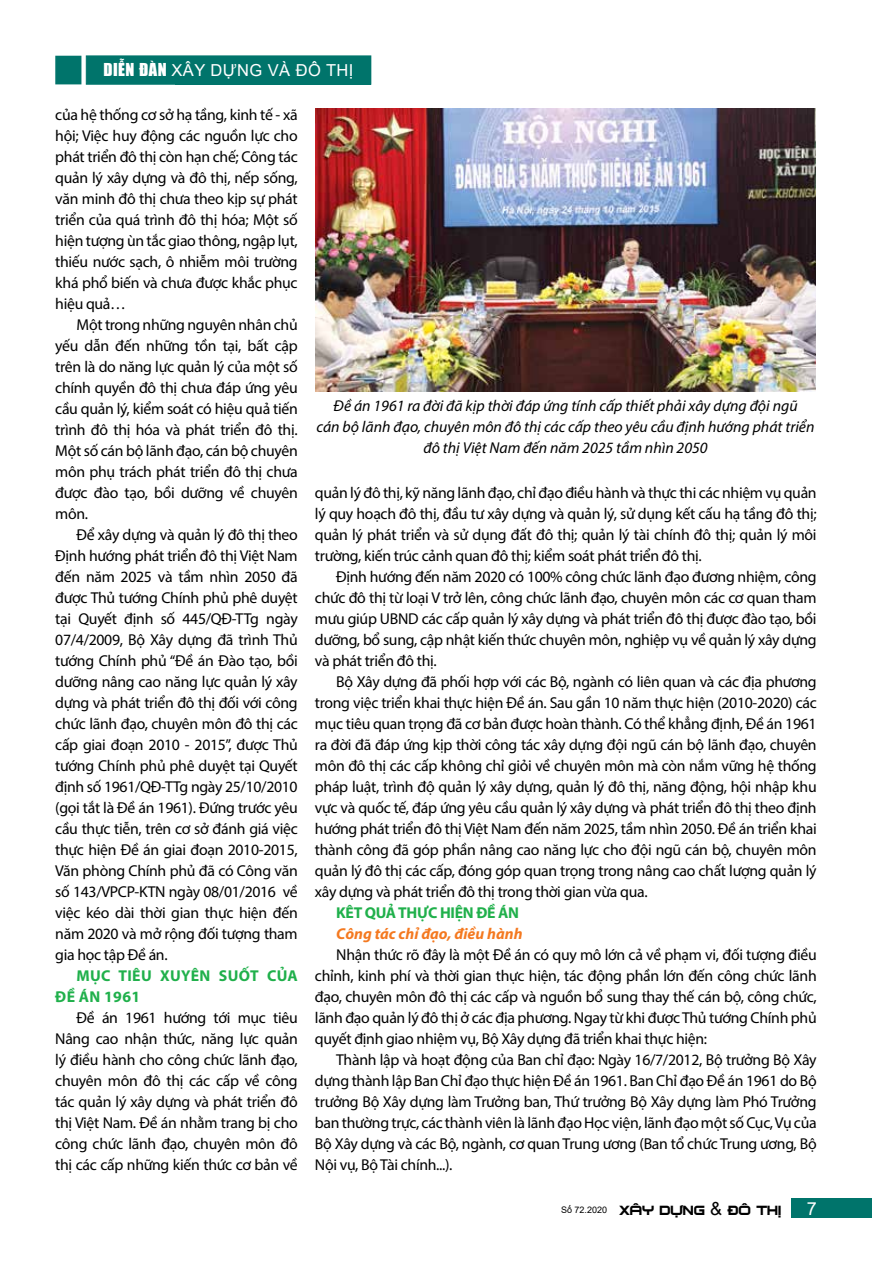
<style>
.page{position:relative;width:872px;height:1263px;background:#fff}
.page>*{position:absolute;margin:0;border:0;box-sizing:border-box;transform-origin:0 0}
.t1{font:18px "UTM Bitsumishi Pro";color:#000}
.t2{font:18px "Arial";color:#fff}
.t3{font:16.5px "Arial";letter-spacing:.025em;color:#fff}
.t4{font:15.75px/21px "Myriad Pro";letter-spacing:-.02em;color:#000101;text-align:justify}
.t5{font:italic 15.75px/21px "Myriad Pro";color:#000101;text-align:center}
.t6{font:700 15.75px/21px "Myriad Pro";letter-spacing:.02em;color:#20b04b}
.t7{font:italic 700 15.75px "Myriad Pro";color:#f47920}
.t8{font:700 15.75px "Myriad Pro";letter-spacing:-.02em;color:#20b04b}
.s1{font-family:"UTM Impact"}
.s2{font-family:"Arial";font-size:9px}
.s3{font-family:"Arial"}
</style>
<div class="page">
<img style="left:316px;top:108px;width:499px;height:283px">
<div style="left:86px;top:56px;width:285px;height:28px;background:#00746b"></div>
<div style="left:55px;top:56px;width:26px;height:28px;background:#00746b"></div>
<div style="left:792px;top:1198px;width:80px;height:20px;background:#00746b"></div>
<p class="t3" style="left:103px;top:59px;width:251px"><span class="s1">DIỄN ĐÀN</span> XÂY DỰNG VÀ ĐÔ THỊ</p>
<p class="t4" style="left:55px;top:104px;width:244px">của hệ thống cơ sở hạ tầng, kinh tế - xã hội; Việc huy động các nguồn lực cho phát triển đô thị còn hạn chế; Công tác quản lý xây dựng và đô thị, nếp sống, văn minh đô thị chưa theo kịp sự phát triển của quá trình đô thị hóa; Một số hiện tượng ùn tắc giao thông, ngập lụt, thiếu nước sạch, ô nhiễm môi trường khá phổ biến và chưa được khắc phục hiệu quả…</p>
<p class="t4" style="left:55px;top:314px;width:244px;text-indent:21px">Một trong những nguyên nhân chủ yếu dẫn đến những tồn tại, bất cập trên là do năng lực quản lý của một số chính quyền đô thị chưa đáp ứng yêu cầu quản lý, kiểm soát có hiệu quả tiến trình đô thị hóa và phát triển đô thị.<br>Một số cán bộ lãnh đạo, cán bộ chuyên môn phụ trách phát triển đô thị chưa được đào tạo, bồi dưỡng về chuyên môn.</p>
<p class="t4" style="left:55px;top:524px;width:244px;text-indent:21px">Để xây dựng và quản lý đô thị theo Định hướng phát triển đô thị Việt Nam đến năm 2025 và tầm nhìn 2050 đã được Thủ tướng Chính phủ phê duyệt tại Quyết định số 445/QĐ-TTg ngày 07/4/2009, Bộ Xây dựng đã trình Thủ tướng Chính phủ “Đề án Đào tạo, bồi dưỡng nâng cao năng lực quản lý xây dựng và phát triển đô thị đối với công chức lãnh đạo, chuyên môn đô thị các cấp giai đoạn 2010 - 2015”, được Thủ tướng Chính phủ phê duyệt tại Quyết định số 1961/QĐ-TTg ngày 25/10/2010 (gọi tắt là Đề án 1961). Đứng trước yêu cầu thực tiễn, trên cơ sở đánh giá việc thực hiện Đề án giai đoạn 2010-2015, Văn phòng Chính phủ đã có Công văn số 143/VPCP-KTN ngày 08/01/2016 về việc kéo dài thời gian thực hiện đến năm 2020 và mở rộng đối tượng tham gia học tập Đề án.</p>
<p class="t6" style="left:55px;top:965px;width:244px;text-indent:21px">MỤC TIÊU XUYÊN SUỐT CỦA<br>ĐỀ ÁN 1961</p>
<p class="t4" style="left:55px;top:1007px;width:244px;text-indent:21px">Đề án 1961 hướng tới mục tiêu Nâng cao nhận thức, năng lực quản lý điều hành cho công chức lãnh đạo, chuyên môn đô thị các cấp về công tác quản lý xây dựng và phát triển đô thị Việt Nam. Đề án nhằm trang bị cho công chức lãnh đạo, chuyên môn đô thị các cấp những kiến thức cơ bản về</p>
<p class="t5" style="left:317px;top:395px;width:499px">Đề án 1961 ra đời đã kịp thời đáp ứng tính cấp thiết phải xây dựng đội ngũ<br>cán bộ lãnh đạo, chuyên môn đô thị các cấp theo yêu cầu định hướng phát triển đô thị Việt Nam đến năm 2025 tầm nhìn 2050</p>
<p class="t4" style="left:315px;top:482px;width:503px">quản lý đô thị, kỹ năng lãnh đạo, chỉ đạo điều hành và thực thi các nhiệm vụ quản lý quy hoạch đô thị, đầu tư xây dựng và quản lý, sử dụng kết cấu hạ tầng đô thị; quản lý phát triển và sử dụng đất đô thị; quản lý tài chính đô thị; quản lý môi trường, kiến trúc cảnh quan đô thị; kiểm soát phát triển đô thị.</p>
<p class="t4" style="left:315px;top:566px;width:503px;text-indent:21px">Định hướng đến năm 2020 có 100% công chức lãnh đạo đương nhiệm, công chức đô thị từ loại V trở lên, công chức lãnh đạo, chuyên môn các cơ quan tham mưu giúp UBND các cấp quản lý xây dựng và phát triển đô thị được đào tạo, bồi dưỡng, bổ sung, cập nhật kiến thức chuyên môn, nghiệp vụ về quản lý xây dựng và phát triển đô thị.</p>
<p class="t4" style="left:315px;top:671px;width:503px;text-indent:21px">Bộ Xây dựng đã phối hợp với các Bộ, ngành có liên quan và các địa phương trong việc triển khai thực hiện Đề án. Sau gần 10 năm thực hiện (2010-2020) các mục tiêu quan trọng đã cơ bản được hoàn thành. Có thể khẳng định, Đề án 1961 ra đời đã đáp ứng kịp thời công tác xây dựng đội ngũ cán bộ lãnh đạo, chuyên môn đô thị các cấp không chỉ giỏi về chuyên môn mà còn nắm vững hệ thống pháp luật, trình độ quản lý xây dựng, quản lý đô thị, năng động, hội nhập khu vực và quốc tế, đáp ứng yêu cầu quản lý xây dựng và phát triển đô thị theo định hướng phát triển đô thị Việt Nam đến năm 2025, tầm nhìn 2050. Đề án triển khai thành công đã góp phần nâng cao năng lực cho đội ngũ cán bộ, chuyên môn quản lý đô thị các cấp, đóng góp quan trọng trong nâng cao chất lượng quản lý xây dựng và phát triển đô thị trong thời gian vừa qua.</p>
<p class="t8" style="left:336px;top:902px;width:184px">KÊT QUẢ THỰC HIỆN ĐỀ ÁN</p>
<p class="t7" style="left:336px;top:923px;width:188px">Công tác chỉ đạo, điều hành</p>
<p class="t4" style="left:315px;top:944px;width:503px;text-indent:21px">Nhận thức rõ đây là một Đề án có quy mô lớn cả về phạm vi, đối tượng điều chỉnh, kinh phí và thời gian thực hiện, tác động phần lớn đến công chức lãnh đạo, chuyên môn đô thị các cấp và nguồn bổ sung thay thế cán bộ, công chức, lãnh đạo quản lý đô thị ở các địa phương. Ngay từ khi được Thủ tướng Chính phủ quyết định giao nhiệm vụ, Bộ Xây dựng đã triển khai thực hiện:</p>
<p class="t4" style="left:315px;top:1049px;width:503px;text-indent:21px">Thành lập và hoạt động của Ban chỉ đạo: Ngày 16/7/2012, Bộ trưởng Bộ Xây dựng thành lập Ban Chỉ đạo thực hiện Đề án 1961. Ban Chỉ đạo Đề án 1961 do Bộ trưởng Bộ Xây dựng làm Trưởng ban, Thứ trưởng Bộ Xây dựng làm Phó Trưởng ban thường trực, các thành viên là lãnh đạo Học viện, lãnh đạo một số Cục, Vụ của Bộ Xây dựng và các Bộ, ngành, cơ quan Trung ương (Ban tổ chức Trung ương, Bộ Nội vụ, Bộ Tài chính...).</p>
<p class="t1" style="left:561px;top:1199px;width:222px"><span class="s2">Số 72.2020</span> XÂY DỰNG <span class="s3">&amp;</span> ĐÔ THỊ</p>
<p class="t2" style="left:807px;top:1196px;width:12px">7</p>
</div>
